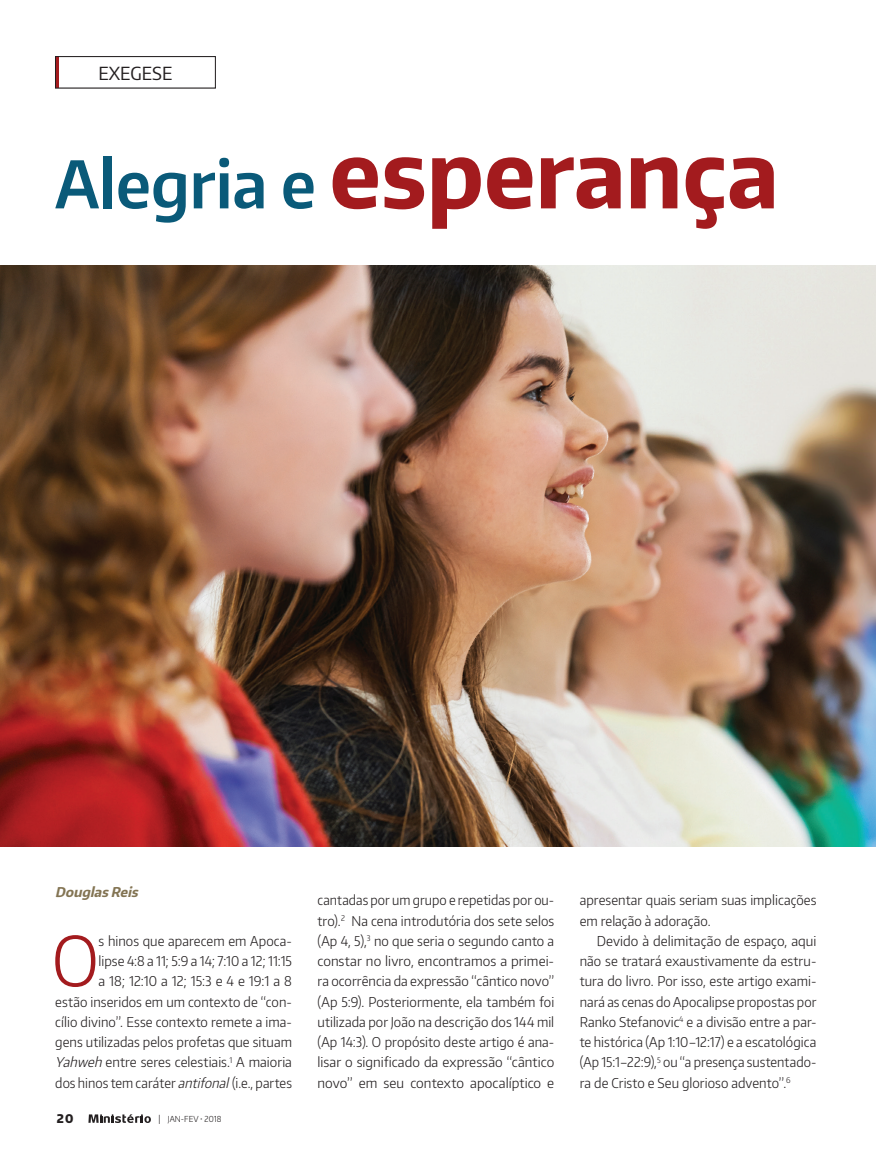
<style>
.page{position:relative;width:876px;height:1149px;background:#fff}
.page>*{position:absolute;margin:0;border:0;box-sizing:border-box;transform-origin:0 0}
.Titulo{font:700 92.7px "Encode Sans Narrow";color:#a31b1e}
.TextoCap{font:300 68.25px "Encode Sans Narrow";color:#a31b1e}
.antetitulo{font:18px "Encode Sans Narrow";color:#231f20}
.TextoCap-2{font:300 13.5px/20.2px "Encode Sans Narrow";letter-spacing:.005em;color:#231f20;text-align:right}
.Texto{font:300 13.5px/20.2px "Encode Sans Narrow";letter-spacing:.005em;color:#231f20;text-align:justify}
.autor{font:italic 700 13.5px "Encode Sans Narrow";color:#837453}
.t1{font:800 12px "Encode Sans Narrow";color:#231f20}
.t2{font:300 8.25px "Encode Sans Narrow";color:#231f20}
.s1{font-weight:600;font-size:64.95px;color:#0a5a79}
.s2{font-style:italic}
.s3{font-size:9px}
</style>
<div class="page">
<svg style="left:88px;top:1114px;width:63px;height:8px"></svg>
<img style="left:0;top:266px;width:876px;height:580px">
<hr style="left:55px;top:56px;width:4px;height:32px;background:#a31b1e">
<div style="left:55px;top:56px;width:161px;height:32px;border:1px solid #231f20"></div>
<p class="antetitulo" style="left:98px;top:61px;width:76px">EXEGESE</p>
<p class="Titulo" style="left:55px;top:113px;width:725px"><span class="s1">Alegria e</span> esperança</p>
<p class="autor" style="left:55px;top:882px;width:88px">DouglasReis</p>
<p class="TextoCap" style="left:52px;top:915px;width:49px">O</p>
<p class="TextoCap-2" style="left:55px;top:929px;width:238px">s hinos que aparecem em Apoca-<br>lipse 4:8 a 11; 5:9 a 14; 7:10 a 12; 11:15<br>a 18; 12:10 a 12; 15:3 e 4 e 19:1 a 8<br>estão inseridos em um contexto de “con&shy;cílio divino”. Esse contexto remete a ima&shy;gens utilizadas pelos profetas que situam <span class="s2">Yahweh</span> entre seres celestiais.<sup>1</sup> A maioria dos hinos tem caráter <span class="s2">antifonal</span> (i.e., partes</p>
<p class="t1" style="left:57px;top:1110px;width:18px">20</p>
<p class="t2" style="left:158px;top:1113px;width:64px"><span class="s3">|</span> JAN-FEV • 2018</p>
<p class="TextoCap-2" style="left:317px;top:889px;width:238px;text-align:justify">cantadas por um grupo e repetidas por ou&shy;tro).<sup>2</sup> Na cena introdutória dos sete selos (Ap 4, 5),<sup>3</sup> no que seria o segundo canto a constar no livro, encontramos a primei&shy;ra ocorrência da expressão “cântico novo” (Ap 5:9). Posteriormente, ela também foi utilizada por João na descrição dos 144 mil (Ap 14:3). O propósito deste artigo é ana&shy;lisar o significado da expressão “cântico novo” em seu contexto apocalíptico e</p>
<p class="TextoCap-2" style="left:580px;top:889px;width:238px;text-align:left">apresentar quais seriam suas implicações em relação à adoração.</p>
<p class="Texto" style="left:580px;top:929px;width:238px;text-indent:17px">Devido à delimitação de espaço, aqui não se tratará exaustivamente da estru&shy;tura do livro. Por isso, este artigo exami&shy;nará as cenas do Apocalipse propostas por Ranko Stefanovic<sup>4</sup> e a divisão entre a par&shy;te histórica (Ap 1:10–12:17) e a escatológica (Ap 15:1–22:9),<sup>5</sup> ou “a presença sustentado&shy;ra de Cristo e Seu glorioso advento”.<sup>6</sup></p>
</div>
